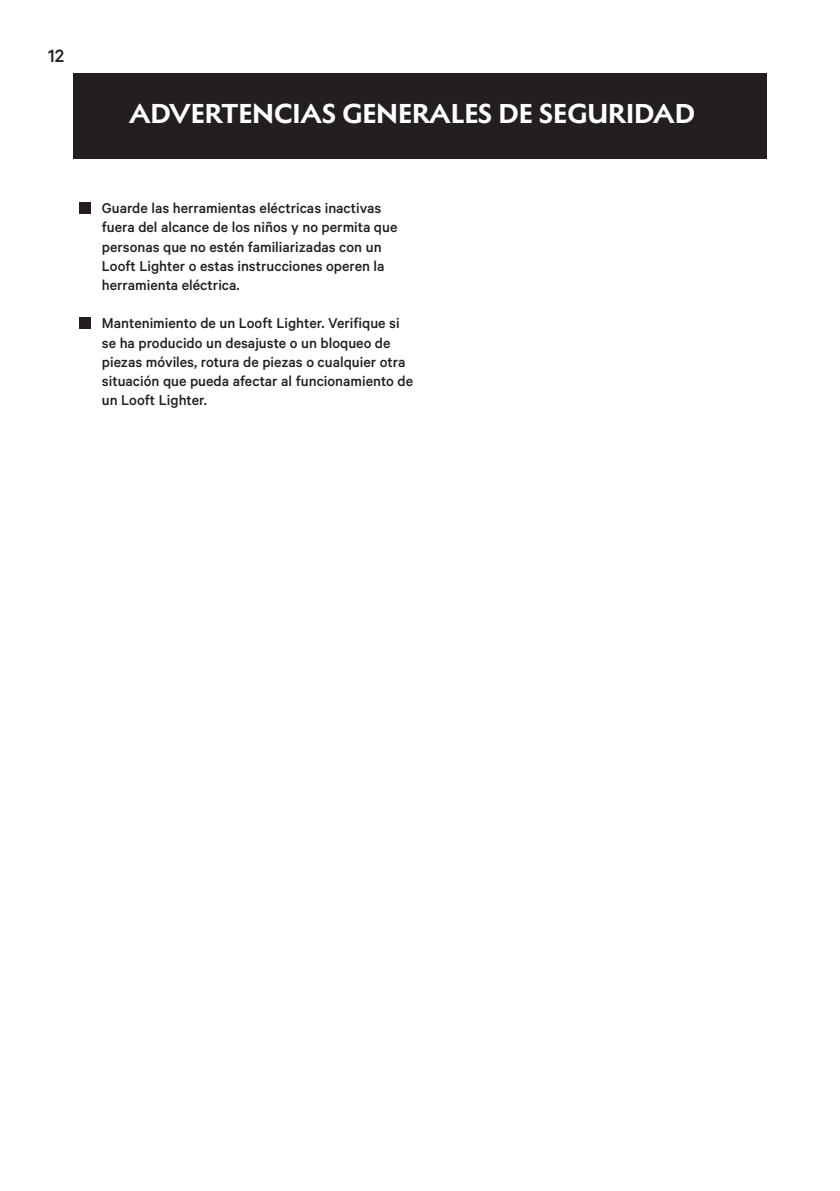
<style>
.page{position:relative;width:840px;height:1191px;background:#fff}
.page>*{position:absolute;margin:0;border:0;box-sizing:border-box;transform-origin:0 0}
.t1{font:700 28px "Melanzane";color:#fff}
.t2{font:500 20px "Calibre";color:#231f20}
.t3{font:500 16px/19.2px "Calibre";color:#231f20}
</style>
<div class="page">
<div style="left:73px;top:73px;width:693px;height:85px;background:#231f20"></div>
<div style="left:79px;top:203px;width:11px;height:11px;background:#231f20"></div>
<div style="left:79px;top:318px;width:11px;height:11px;background:#231f20"></div>
<p class="t2" style="left:48px;top:44px;width:18px">12</p>
<p class="t1" style="left:129px;top:91px;width:567px">ADVERTENCIAS GENERALES DE SEGURIDAD</p>
<p class="t3" style="left:102px;top:198px;width:297px">Guarde las herramientas eléctricas inactivas fuera del alcance de los niños y no permita que personas que no estén familiarizadas con un Looft Lighter o estas instrucciones operen la herramienta eléctrica.</p>
<p class="t3" style="left:102px;top:313px;width:312px">Mantenimiento de un Looft Lighter. Verifique si se ha producido un desajuste o un bloqueo de piezas móviles, rotura de piezas o cualquier otra situación que pueda afectar al funcionamiento de un Looft Lighter.</p>
</div>
